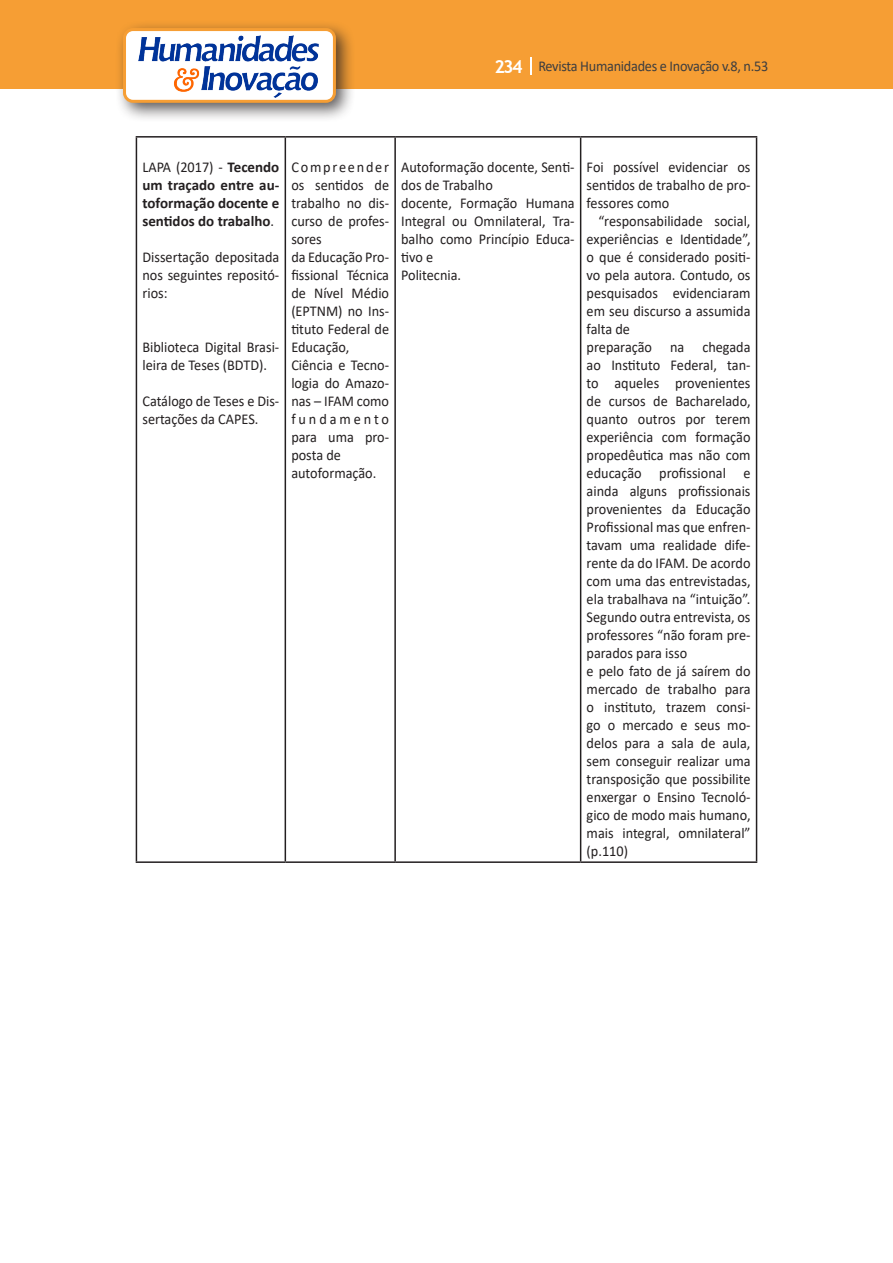
<style>
.page{position:relative;width:893px;height:1263px;background:#fff}
.page>*{position:absolute;margin:0;border:0;box-sizing:border-box;transform-origin:0 0}
.Texto{font:15px/18px "Calibri";color:#231f20;text-align:justify;scale:.95 1}
.Texto-2{font:700 15px/18px "Calibri";color:#231f20;text-align:justify}
.t1{font:15px "Calibri";letter-spacing:-.02em;color:#3e3e3f;scale:.95 1}
.s1{font-family:"Trebuchet MS";font-weight:700;font-size:18px;color:#fff}
.s2{font-weight:400}
</style>
<div class="page">
<div style="left:0;top:0;width:893px;height:88px;background:#f69e34"></div>
<svg style="left:530px;top:57px;width:2px;height:18px"></svg>
<div style="left:115px;top:20px;width:241px;height:103px;background:#231f20;opacity:.75"></div>
<div style="left:125px;top:30px;width:209px;height:71px;background:#fff;border-radius:9px"></div>
<img style="left:138px;top:35px;width:181px;height:62px">
<div style="left:123px;top:28px;width:213px;height:75px;border:3px solid #f69e34;border-radius:9px"></div>
<hr style="left:136px;top:136px;width:149px;height:2px;background:#231f20">
<hr style="left:136px;top:138px;width:1px;height:723px;background:#231f20">
<hr style="left:285px;top:136px;width:110px;height:2px;background:#231f20">
<hr style="left:285px;top:138px;width:1px;height:723px;background:#231f20">
<hr style="left:395px;top:136px;width:186px;height:2px;background:#231f20">
<hr style="left:394px;top:138px;width:2px;height:723px;background:#231f20">
<hr style="left:581px;top:136px;width:176px;height:2px;background:#231f20">
<hr style="left:580px;top:138px;width:1px;height:723px;background:#231f20">
<hr style="left:756px;top:138px;width:1px;height:723px;background:#231f20">
<hr style="left:136px;top:861px;width:149px;height:2px;background:#231f20">
<hr style="left:285px;top:861px;width:110px;height:2px;background:#231f20">
<hr style="left:395px;top:861px;width:186px;height:2px;background:#231f20">
<hr style="left:581px;top:861px;width:176px;height:2px;background:#231f20">
<p class="t1" style="left:495px;top:56px;width:290px"><span class="s1">234</span> Revista Humanidades e Inovação v.8, n.53</p>
<p class="Texto-2" style="left:142px;top:158px;width:138px"><span class="s2">LAPA (2017) -</span> Tecendo um traçado entre au&shy;toformação docente e sentidos do trabalho<span class="s2">.</span></p>
<p class="Texto" style="left:142px;top:248px;width:146px">Dissertação depositada nos seguintes repositó&shy;rios:</p>
<p class="Texto" style="left:142px;top:338px;width:146px">Biblioteca Digital Brasi&shy;leira de Teses (BDTD).</p>
<p class="Texto" style="left:142px;top:392px;width:146px">Catálogo de Teses e Dis&shy;sertações da CAPES.</p>
<p class="Texto" style="left:291px;top:158px;width:104px">Compreender os sentidos de trabalho no dis&shy;curso de profes&shy;sores</p>
<p class="Texto" style="left:291px;top:248px;width:104px">da Educação Pro&shy;fissional Técnica de Nível Médio (EPTNM) no Ins&shy;tituto Federal de Educação,</p>
<p class="Texto" style="left:291px;top:356px;width:104px">Ciência e Tecno&shy;logia do Amazo&shy;nas – IFAM como fundamento para uma pro&shy;posta de</p>
<p class="Texto" style="left:291px;top:464px;width:91px">autoformação.</p>
<p class="Texto" style="left:401px;top:158px;width:184px">Autoformação docente, Senti&shy;dos de Trabalho</p>
<p class="Texto" style="left:401px;top:194px;width:184px">docente, Formação Humana Integral ou Omnilateral, Tra&shy;balho como Princípio Educa&shy;tivo e</p>
<p class="Texto" style="left:401px;top:266px;width:65px">Politecnia.</p>
<p class="Texto" style="left:587px;top:158px;width:174px">Foi possível evidenciar os sentidos de trabalho de pro&shy;fessores como</p>
<p class="Texto" style="left:587px;top:212px;width:174px;text-indent:12px">“responsabilidade social, experiências e Identidade”, o que é considerado positi&shy;vo pela autora. Contudo, os pesquisados evidenciaram em seu discurso a assumida falta de</p>
<p class="Texto" style="left:587px;top:338px;width:174px">preparação na chegada ao Instituto Federal, tan&shy;to aqueles provenientes de cursos de Bacharelado, quanto outros por terem experiência com formação propedêutica mas não com educação profissional e ainda alguns profissionais provenientes da Educação Profissional mas que enfren&shy;tavam uma realidade dife&shy;rente da do IFAM. De acordo com uma das entrevistadas, ela trabalhava na “intuição”.<br>Segundo outra entrevista, os professores “não foram pre&shy;parados para isso</p>
<p class="Texto" style="left:587px;top:662px;width:174px">e pelo fato de já saírem do mercado de trabalho para o instituto, trazem consi&shy;go o mercado e seus mo&shy;delos para a sala de aula, sem conseguir realizar uma transposição que possibilite enxergar o Ensino Tecnoló&shy;gico de modo mais humano, mais integral, omnilateral” (p.110)</p>
</div>
